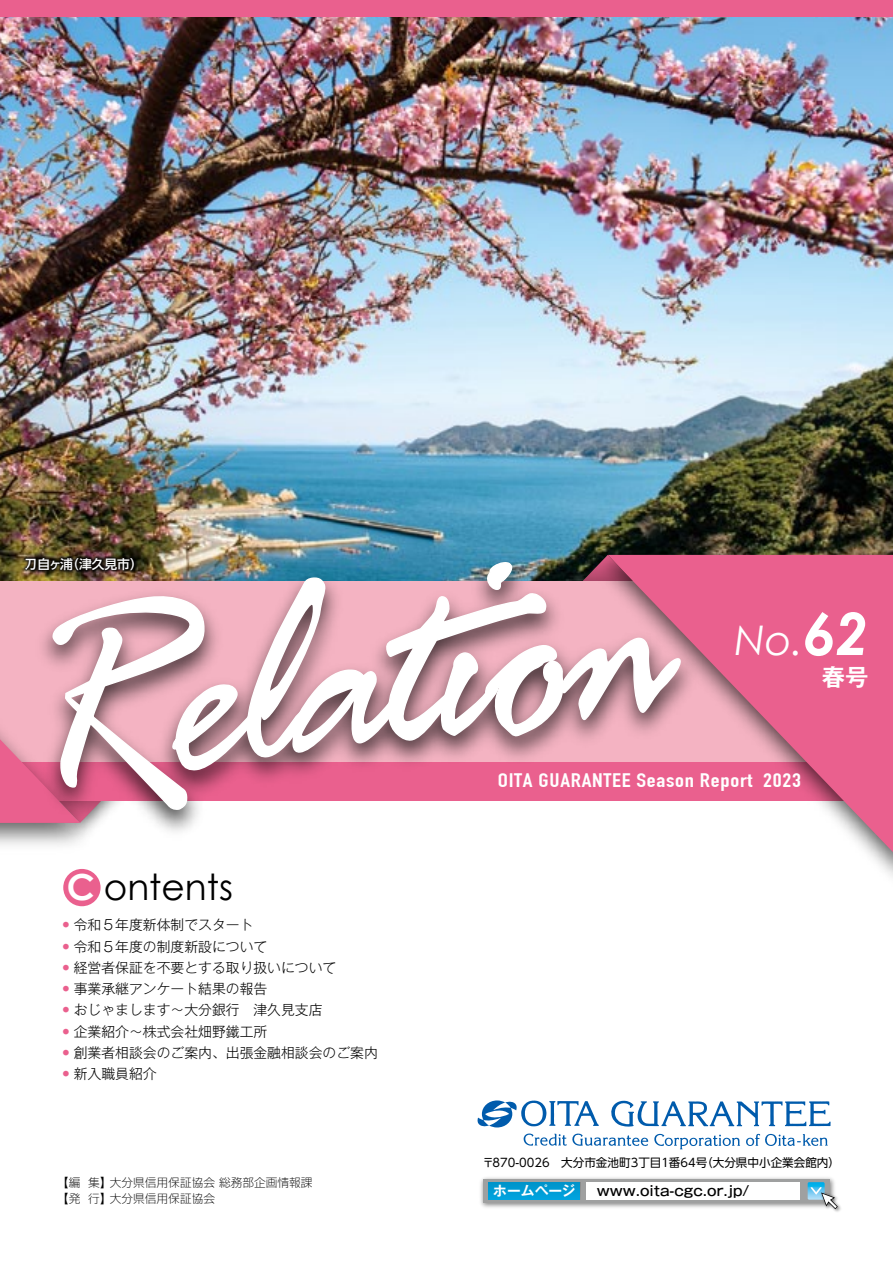
<style>
.page{position:relative;width:893px;height:1263px;background:#fff}
.page>*{position:absolute;margin:0;border:0;box-sizing:border-box;transform-origin:0 0}
.t1{font:italic 40.8px "Century Gothic";color:#fff}
.t2{font:36px "Century Gothic";color:#000}
.t3{font:700 23.4px "Gothic MB101 Pr 5 De";color:#fff}
.t4{font:700 19.2px "DIN Condensed";letter-spacing:.03em;color:#fff;scale:1.25 1}
.t5{font:300 13.8px "Gothic MB101 Pr 5";color:#000}
.t6{font:500 13.8px "Gothic MB101 Pr 5";color:#000}
.t7{font:700 13.8px "Gothic MB101 Pr 5 De";color:#fff}
.t8{font:500 12.75px "UD Shin Go Pro";letter-spacing:-.005em;color:#fff}
.t9{font:11.7px "UD Shin Go Pro";color:#000}
.t10{font:300 expanded 11.7px/15.9px "Shin Go Pro";color:#000}
.s1{font-weight:700;color:#fff}
.s2{font-weight:700;font-size:58.35px}
</style>
<div class="page">
<img style="left:1px;top:16px;width:892px;height:539px">
<div style="left:63px;top:869px;width:38px;height:37px;background:#ea608e;border-radius:50%"></div>
<hr style="left:0;top:0;width:1px;height:1263px;background:#595649">
<svg style="left:477px;top:1100px;width:354px;height:27px"></svg>
<svg style="left:523px;top:1133px;width:305px;height:16px"></svg>
<div style="left:0;top:0;width:893px;height:16px;background:#ea608e"></div>
<img style="left:582px;top:538px;width:311px;height:339px">
<svg style="left:608px;top:555px;width:285px;height:297px;background:#e97da0"></svg>
<img style="left:0;top:823px;width:27px;height:34px">
<img style="left:480px;top:1177px;width:354px;height:31px">
<div style="left:483px;top:1179px;width:346px;height:24px;background:#9fa0a0"></div>
<div style="left:488px;top:1182px;width:92px;height:18px;background:#009bd4"></div>
<div style="left:586px;top:1182px;width:214px;height:18px;background:#fff"></div>
<img style="left:834px;top:1205px;width:7px;height:7px">
<svg style="left:808px;top:1182px;width:31px;height:28px"></svg>
<img style="left:27px;top:547px;width:679px;height:299px">
<svg style="left:0;top:555px;width:681px;height:268px"></svg>
<p class="t8" style="left:25px;top:554px;width:120px">刀自ヶ浦（津久見市）</p>
<h2 class="t2" style="left:67px;top:862px;width:168px"><span class="s1">C</span> ontents</h2>
<p class="t5" style="left:63px;top:913px;width:206px"><sup>●</sup> 令和５年度新体制でスタート　</p>
<p class="t5" style="left:63px;top:935px;width:206px"><sup>●</sup> 令和５年度の制度新設について</p>
<p class="t5" style="left:63px;top:956px;width:275px"><sup>●</sup> 経営者保証を不要とする取り扱いについて</p>
<p class="t5" style="left:63px;top:977px;width:206px"><sup>●</sup> 事業承継アンケート結果の報告</p>
<p class="t5" style="left:63px;top:998px;width:261px"><sup>●</sup> おじゃまします～大分銀行　津久見支店</p>
<p class="t5" style="left:63px;top:1020px;width:206px"><sup>●</sup> 企業紹介～株式会社畑野鐵工所</p>
<p class="t5" style="left:63px;top:1041px;width:317px"><sup>●</sup> 創業者相談会のご案内、出張金融相談会のご案内</p>
<p class="t5" style="left:63px;top:1062px;width:96px"><sup>●</sup> 新入職員紹介</p>
<p class="t10" style="left:57px;top:1173px;width:257px">【編 集】大分県信用保証協会 総務部企画情報課【発 行】大分県信用保証協会</p>
<h1 class="t1" style="left:735px;top:612px;width:135px">No.<span class="s2">62</span></h1>
<h3 class="t3" style="left:822px;top:657px;width:48px">春号</h3>
<h3 class="t4" style="left:498px;top:769px;width:244px">OITA GUARANTEE Season Report 2023</h3>
<p class="t9" style="left:482px;top:1153px;width:359px">〒870-0026　大分市金池町3丁目1番64号（大分県中小企業会館内）</p>
<p class="t7" style="left:493px;top:1179px;width:84px">ホームページ</p>
<p class="t6" style="left:597px;top:1179px;width:154px">www.oita-cgc.or.jp/</p>
</div>
